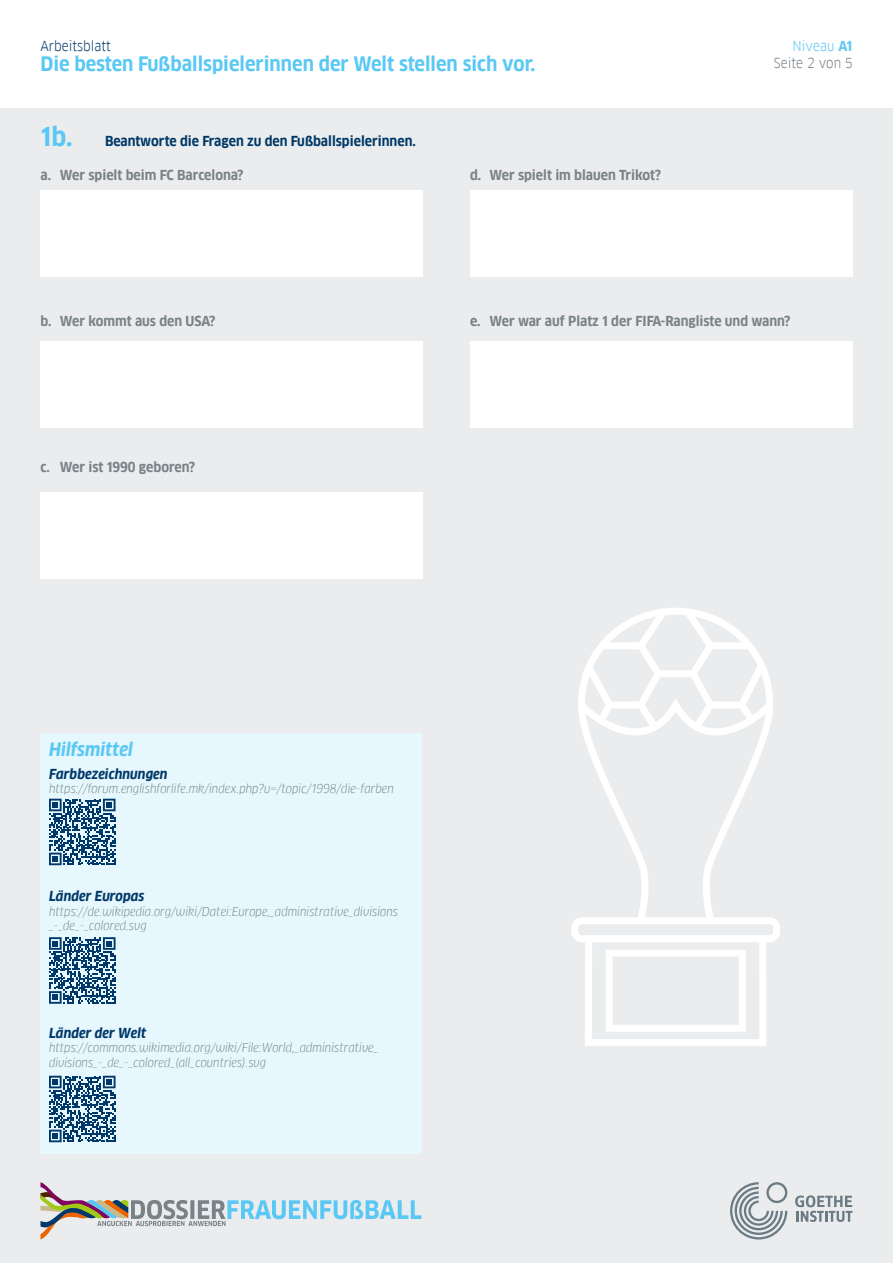
<style>
.page{position:relative;width:893px;height:1263px;background:#fff}
.page>*{position:absolute;margin:0;border:0;box-sizing:border-box;transform-origin:0 0}
.t1{font:700 19.5px "Goethe FF Clan";color:#5ac8f5}
.t2{font:italic 700 18px "Goethe FF Clan";color:#5ac8f5}
.t3{font:700 13.5px "Goethe FF Clan";color:#788287}
.t4{font:700 13.5px "Goethe FF Clan";color:#003969}
.t5{font:italic 700 13.5px "Goethe FF Clan";color:#003969}
.t6{font:13.5px/16.5px "Goethe FF Clan";color:#788287;text-align:right}
.t7{font:13.5px "Goethe FF Clan";color:#003969}
.t8{font:italic 12px/14.4px "Goethe FF Clan";color:#788287}
.s1{font-size:25.5px;color:#5ac8f5}
.s2{color:#5ac8f5}
.s3{font-weight:700;color:#5ac8f5}
</style>
<div class="page">
<div style="left:0;top:108px;width:893px;height:1155px;background:#ebeced"></div>
<svg style="left:730px;top:1182px;width:57px;height:57px"></svg>
<svg style="left:795px;top:1195px;width:57px;height:27px"></svg>
<svg style="left:40px;top:1182px;width:382px;height:57px"></svg>
<div style="left:40px;top:190px;width:383px;height:86px;background:#fff"></div>
<div style="left:40px;top:341px;width:383px;height:86px;background:#fff"></div>
<div style="left:40px;top:492px;width:383px;height:86px;background:#fff"></div>
<div style="left:470px;top:190px;width:382px;height:86px;background:#fff"></div>
<div style="left:470px;top:341px;width:382px;height:86px;background:#fff"></div>
<div style="left:40px;top:733px;width:382px;height:420px;background:#e6f7fd"></div>
<svg style="left:49px;top:799px;width:67px;height:66px"></svg>
<svg style="left:49px;top:937px;width:67px;height:67px"></svg>
<svg style="left:49px;top:1076px;width:67px;height:66px"></svg>
<svg style="left:571px;top:608px;width:209px;height:438px"></svg>
<p class="t7" style="left:40px;top:38px;width:72px">Arbeitsblatt</p>
<h1 class="t1" style="left:40px;top:52px;width:496px">Die besten Fußballspielerinnen der Welt stellen sich vor.</h1>
<p class="t4" style="left:40px;top:134px;width:377px"><span class="s1">1b.</span> Beantworte die Fragen zu den Fußballspielerinnen.</p>
<p class="t3" style="left:40px;top:167px;width:205px">a. Wer spielt beim FC Barcelona?</p>
<p class="t3" style="left:470px;top:167px;width:193px">d. Wer spielt im blauen Trikot?</p>
<p class="t6" style="left:774px;top:38px;width:80px"><span class="s2">Niveau</span> <span class="s3">A1<br></span>Seite 2 von 5</p>
<p class="t3" style="left:40px;top:313px;width:176px">b. Wer kommt aus den USA?</p>
<p class="t3" style="left:40px;top:460px;width:156px">c. Wer ist 1990 geboren?</p>
<p class="t3" style="left:470px;top:313px;width:322px">e. Wer war auf Platz 1 der FIFA-Rangliste und wann?</p>
<h2 class="t2" style="left:49px;top:739px;width:86px">Hilfsmittel</h2>
<p class="t5" style="left:49px;top:766px;width:120px">Farbbezeichnungen</p>
<p class="t8" style="left:49px;top:782px;width:346px">https://forum.englishforlife.mk/index.php?u=/topic/1998/die-farben</p>
<p class="t5" style="left:49px;top:888px;width:97px">Länder Europas</p>
<p class="t8" style="left:49px;top:904px;width:351px">https://de.wikipedia.org/wiki/Datei:Europe,_administrative_divisions _-_de_-_colored.svg</p>
<p class="t5" style="left:49px;top:1025px;width:99px">Länder der Welt</p>
<p class="t8" style="left:49px;top:1041px;width:331px">https://commons.wikimedia.org/wiki/File:World,_administrative_ divisions_-_de_-_colored_(all_countries).svg</p>
</div>
